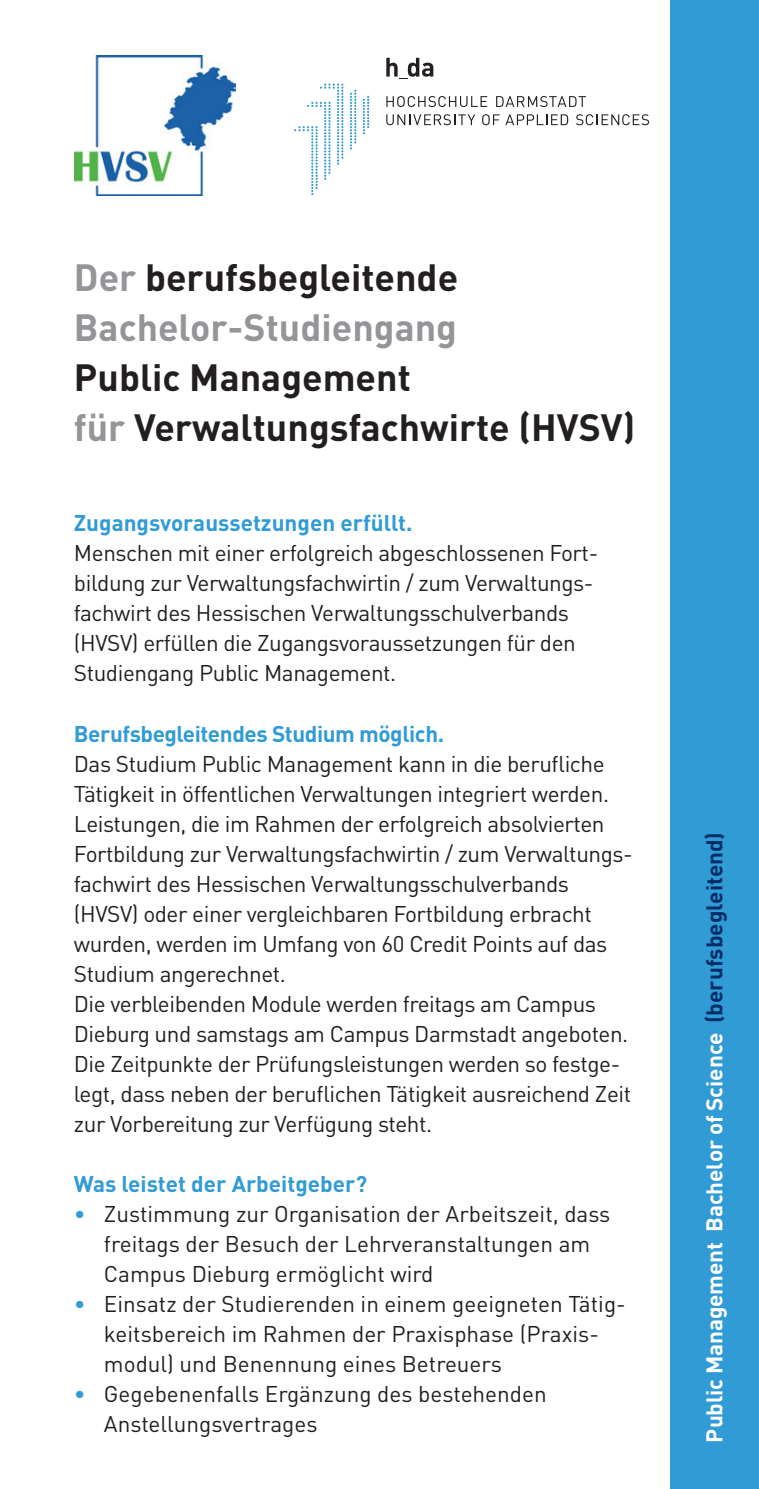
<style>
.page{position:relative;width:759px;height:1489px;background:#fff}
.page>*{position:absolute;margin:0;border:0;box-sizing:border-box;transform-origin:0 0}
.t1{font:700 37.5px/50px "DINOT";color:#231f20}
.t2{font:700 37.5px/50px "DINOT";color:#939598}
.t3{font:22.5px/30px "DINOT";letter-spacing:-.02em;color:#231f20}
.t4{font:22.5px/30px "DINOT";color:#231f20}
.t5{font:700 22.5px "DINOT";color:#319bd6}
.t6{font:700 22.5px "DINOT";color:#fff}
.t7{font:700 22.5px "DINOT";letter-spacing:-.02em;color:#319bd6}
.s1{color:#231f20}
.s2{color:#939598}
.s3{color:#319bd6}
.s4{color:#002d66}
</style>
<div class="page">
<div style="left:670px;top:0;width:88px;height:1488px;background:#319bd6"></div>
<img style="left:74px;top:56px;width:161px;height:139px">
<svg style="left:386px;top:58px;width:47px;height:21px"></svg>
<svg style="left:386px;top:96px;width:101px;height:11px"></svg>
<svg style="left:496px;top:96px;width:89px;height:11px"></svg>
<svg style="left:386px;top:114px;width:89px;height:11px"></svg>
<svg style="left:482px;top:114px;width:17px;height:11px"></svg>
<svg style="left:505px;top:114px;width:63px;height:11px"></svg>
<svg style="left:576px;top:114px;width:72px;height:11px"></svg>
<svg style="left:362px;top:96px;width:7px;height:38px"></svg>
<svg style="left:350px;top:90px;width:6px;height:59px"></svg>
<svg style="left:294px;top:84px;width:49px;height:111px"></svg>
<h1 class="t2" style="left:74px;top:251px;width:385px">Der <span class="s1">berufsbegleitende<br></span>Bachelor-Studiengang</h1>
<h1 class="t1" style="left:74px;top:351px;width:562px">Public Management<br><span class="s2">für</span> Verwaltungsfachwirte (HVSV)</h1>
<p class="t5" style="left:74px;top:508px;width:340px">Zugangsvoraussetzungen erfüllt.</p>
<p class="t3" style="left:74px;top:537px;width:525px">Menschen mit einer erfolgreich abgeschlossenen Fort&shy;bildung zur Verwaltungsfachwirtin / zum Verwaltungs&shy;fachwirt des Hessischen Verwaltungsschulverbands (HVSV) erfüllen die Zugangsvoraussetzungen für den Studiengang Public Management.</p>
<p class="t7" style="left:74px;top:718px;width:371px">Berufsbegleitendes Studium möglich.</p>
<p class="t3" style="left:74px;top:747px;width:560px">Das Studium Public Management kann in die berufliche Tätigkeit in öffentlichen Verwaltungen integriert werden.<br>Leistungen, die im Rahmen der erfolgreich absolvierten Fortbildung zur Verwaltungsfachwirtin / zum Verwaltungs&shy;fachwirt des Hessischen Verwaltungsschulverbands (HVSV) oder einer vergleichbaren Fortbildung erbracht wurden, werden im Umfang von 60 Credit Points auf das Studium angerechnet.<br>Die verbleibenden Module werden freitags am Campus Dieburg und samstags am Campus Darmstadt angeboten.<br>Die Zeitpunkte der Prüfungsleistungen werden so festge&shy;legt, dass neben der beruflichen Tätigkeit ausreichend Zeit zur Vorbereitung zur Verfügung steht.</p>
<p class="t5" style="left:74px;top:1168px;width:294px">Was leistet der Arbeitgeber?</p>
<p class="t4" style="left:104px;top:1197px;width:508px;text-indent:-30px"><span class="s3">•</span> Zustimmung zur Organisation der Arbeitszeit, dass freitags der Besuch der Lehrveranstaltungen am<br>Campus Dieburg ermöglicht wird</p>
<p class="t4" style="left:104px;top:1287px;width:523px;text-indent:-30px"><span class="s3">•</span> Einsatz der Studierenden in einem geeigneten Tätig&shy;keitsbereich im Rahmen der Praxisphase (Praxis&shy;modul) und Benennung eines Betreuers</p>
<p class="t4" style="left:104px;top:1377px;width:444px;text-indent:-30px"><span class="s3">•</span> Gegebenenfalls Ergänzung des bestehenden<br>Anstellungsvertrages</p>
<p class="t6" style="left:698px;top:1442px;width:612px;rotate:-90deg">Public Management Bachelor of Science <span class="s4">(berufsbegleitend)</span></p>
</div>
